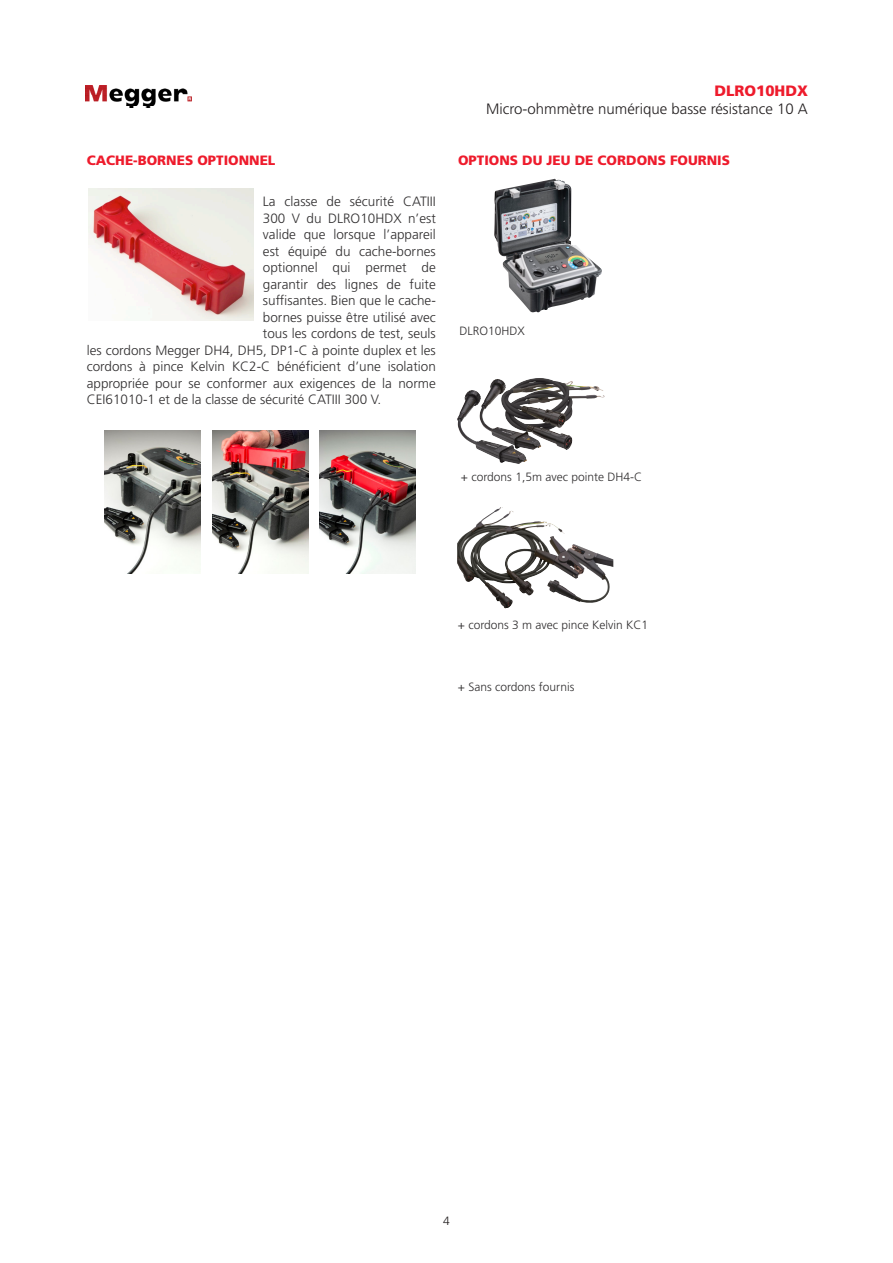
<style>
.page{position:relative;width:893px;height:1263px;background:#fff}
.page>*{position:absolute;margin:0;border:0;box-sizing:border-box;transform-origin:0 0}
.t1{font:300 15px "Frutiger LT Pro";color:#231f20}
.t2{font:900 15px "Frutiger LT Pro";color:#ee1b2c}
.Body{font:300 13.5px "Frutiger LT Pro";color:#312f30}
.t3{font:900 13.5px "Frutiger LT Pro";color:#ee1b2c}
.Body-2{font:300 12px "Frutiger LT Pro";color:#312f30}
.t4{font:300 12px "Frutiger LT Pro";color:#231f20}
</style>
<div class="page">
<img style="left:85px;top:85px;width:106px;height:23px">
<img style="left:89px;top:189px;width:165px;height:132px">
<img style="left:319px;top:430px;width:96px;height:144px">
<img style="left:213px;top:430px;width:96px;height:144px">
<img style="left:105px;top:430px;width:96px;height:144px">
<img style="left:479px;top:378px;width:94px;height:72px">
<img style="left:457px;top:507px;width:125px;height:101px">
<img style="left:494px;top:179px;width:108px;height:134px">
<h5 class="t3" style="left:87px;top:152px;width:190px">CACHE-BORNES OPTIONNEL</h5>
<p class="Body" style="left:263px;top:194px;width:174px">La classe de sécurité CATIII</p>
<p class="Body" style="left:263px;top:210px;width:174px">300 V du DLRO10HDX n’est</p>
<p class="Body" style="left:263px;top:227px;width:174px">valide que lorsque l’appareil</p>
<p class="Body" style="left:263px;top:243px;width:174px">est équipé du cache-bornes</p>
<p class="Body" style="left:263px;top:260px;width:174px">optionnel qui permet de</p>
<p class="Body" style="left:263px;top:276px;width:174px">garantir des lignes de fuite</p>
<p class="Body" style="left:263px;top:293px;width:174px">suffisantes. Bien que le cache-</p>
<p class="Body" style="left:263px;top:309px;width:174px">bornes puisse être utilisé avec</p>
<p class="Body" style="left:263px;top:326px;width:174px">tous les cordons de test, seuls</p>
<p class="Body" style="left:87px;top:342px;width:351px">les cordons Megger DH4, DH5, DP1-C à pointe duplex et les</p>
<p class="Body" style="left:87px;top:359px;width:351px">cordons à pince Kelvin KC2-C bénéficient d’une isolation</p>
<p class="Body" style="left:87px;top:375px;width:351px">appropriée pour se conformer aux exigences de la norme</p>
<p class="Body" style="left:87px;top:392px;width:296px">CEI61010-1 et de la classe de sécurité CATIII 300 V.</p>
<p class="t2" style="left:714px;top:82px;width:95px">DLRO10HDX</p>
<p class="t1" style="left:486px;top:100px;width:323px">Micro-ohmmètre numérique basse résistance 10 A</p>
<h5 class="t3" style="left:458px;top:152px;width:273px">OPTIONS DU JEU DE CORDONS FOURNIS</h5>
<p class="Body-2" style="left:459px;top:324px;width:67px">DLRO10HDX</p>
<p class="Body-2" style="left:461px;top:470px;width:183px">+ cordons 1,5m avec pointe DH4-C</p>
<p class="Body-2" style="left:458px;top:618px;width:192px">+ cordons 3 m avec pince Kelvin KC1</p>
<p class="Body-2" style="left:458px;top:680px;width:118px">+ Sans cordons fournis</p>
<p class="t4" style="left:443px;top:1214px;width:8px">4</p>
</div>
